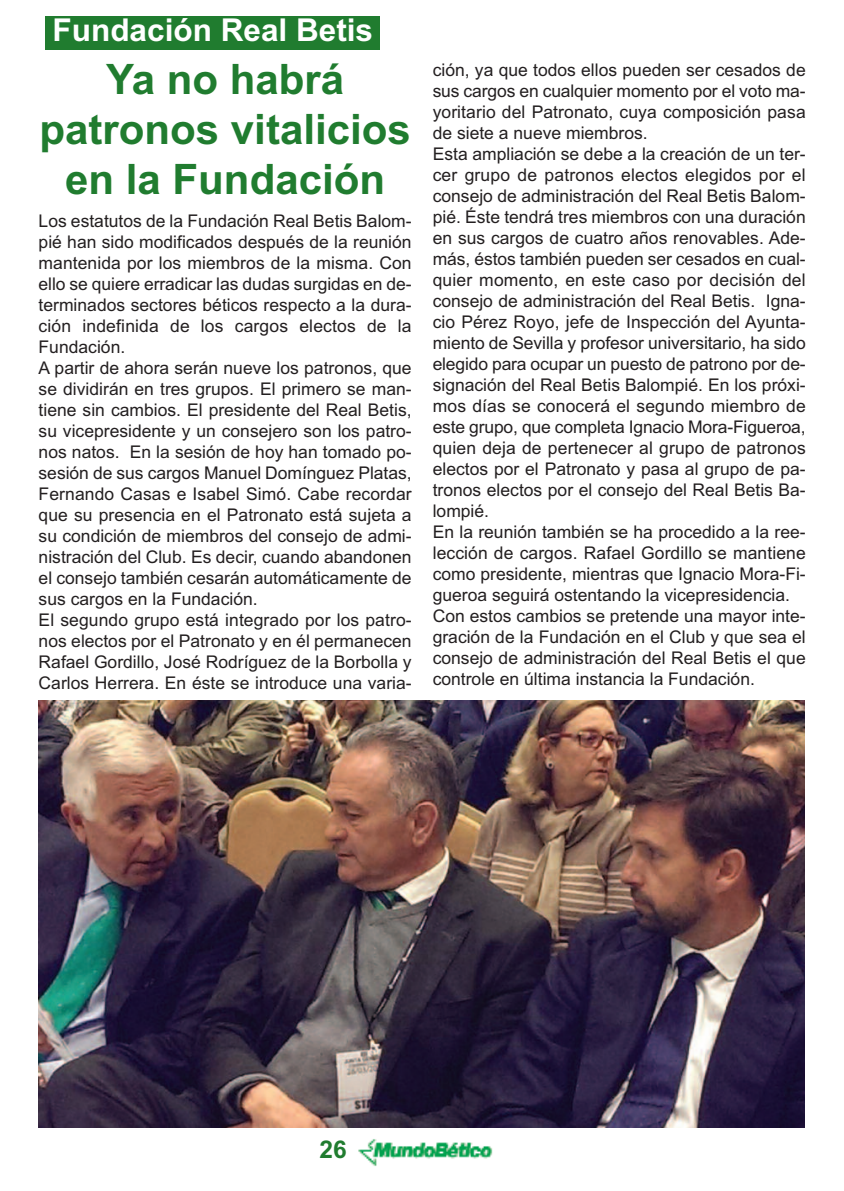
<style>
.page{position:relative;width:844px;height:1191px;background:#fff}
.page>*{position:absolute;margin:0;border:0;box-sizing:border-box;transform-origin:0 0}
.t1{font:700 42px/50.4px "Arial";color:#207c2f;text-align:center}
.t2{font:700 31.5px "Arial";color:#fff}
.t3{font:700 24.5px "Arial";color:#207c2f}
.t4{font:17.5px/21px "Arial";color:#231f20}
</style>
<div class="page">
<img style="left:358px;top:1139px;width:135px;height:27px">
<div style="left:46px;top:16px;width:334px;height:34px;background:#207c2f"></div>
<img style="left:39px;top:700px;width:765px;height:428px">
<h2 class="t2" style="left:53px;top:12px;width:322px">Fundación Real Betis</h2>
<h1 class="t1" style="left:39px;top:54px;width:373px">Ya no habrá patronos vitalicios en la Fundación</h1>
<p class="t4" style="left:39px;top:210px;width:374px">Los estatutos de la Fundación Real Betis Balom&shy;pié han sido modificados después de la reunión mantenida por los miembros de la misma. Con ello se quiere erradicar las dudas surgidas en de&shy;terminados sectores béticos respecto a la dura&shy;ción indefinida de los cargos electos de la Fundación.<br>A partir de ahora serán nueve los patronos, que se dividirán en tres grupos. El primero se man&shy;tiene sin cambios. El presidente del Real Betis, su vicepresidente y un consejero son los patro&shy;nos natos. En la sesión de hoy han tomado po&shy;sesión de sus cargos Manuel Domínguez Platas, Fernando Casas e Isabel Simó. Cabe recordar que su presencia en el Patronato está sujeta a su condición de miembros del consejo de admi&shy;nistración del Club. Es decir, cuando abandonen el consejo también cesarán automáticamente de sus cargos en la Fundación.<br>El segundo grupo está integrado por los patro&shy;nos electos por el Patronato y en él permanecen Rafael Gordillo, José Rodríguez de la Borbolla y Carlos Herrera. En éste se introduce una varia-</p>
<p class="t4" style="left:432px;top:59px;width:374px">ción, ya que todos ellos pueden ser cesados de sus cargos en cualquier momento por el voto ma&shy;yoritario del Patronato, cuya composición pasa de siete a nueve miembros.<br>Esta ampliación se debe a la creación de un ter&shy;cer grupo de patronos electos elegidos por el consejo de administración del Real Betis Balom&shy;pié. Éste tendrá tres miembros con una duración en sus cargos de cuatro años renovables. Ade&shy;más, éstos también pueden ser cesados en cual&shy;quier momento, en este caso por decisión del consejo de administración del Real Betis. Igna&shy;cio Pérez Royo, jefe de Inspección del Ayunta&shy;miento de Sevilla y profesor universitario, ha sido elegido para ocupar un puesto de patrono por de&shy;signación del Real Betis Balompié. En los próxi&shy;mos días se conocerá el segundo miembro de este grupo, que completa Ignacio Mora-Figueroa, quien deja de pertenecer al grupo de patronos electos por el Patronato y pasa al grupo de pa&shy;tronos electos por el consejo del Real Betis Ba&shy;lompié.<br>En la reunión también se ha procedido a la ree&shy;lección de cargos. Rafael Gordillo se mantiene como presidente, mientras que Ignacio Mora-Fi&shy;gueroa seguirá ostentando la vicepresidencia.<br>Con estos cambios se pretende una mayor inte&shy;gración de la Fundación en el Club y que sea el consejo de administración del Real Betis el que controle en última instancia la Fundación.</p>
<h3 class="t3" style="left:319px;top:1135px;width:29px">26</h3>
</div>
